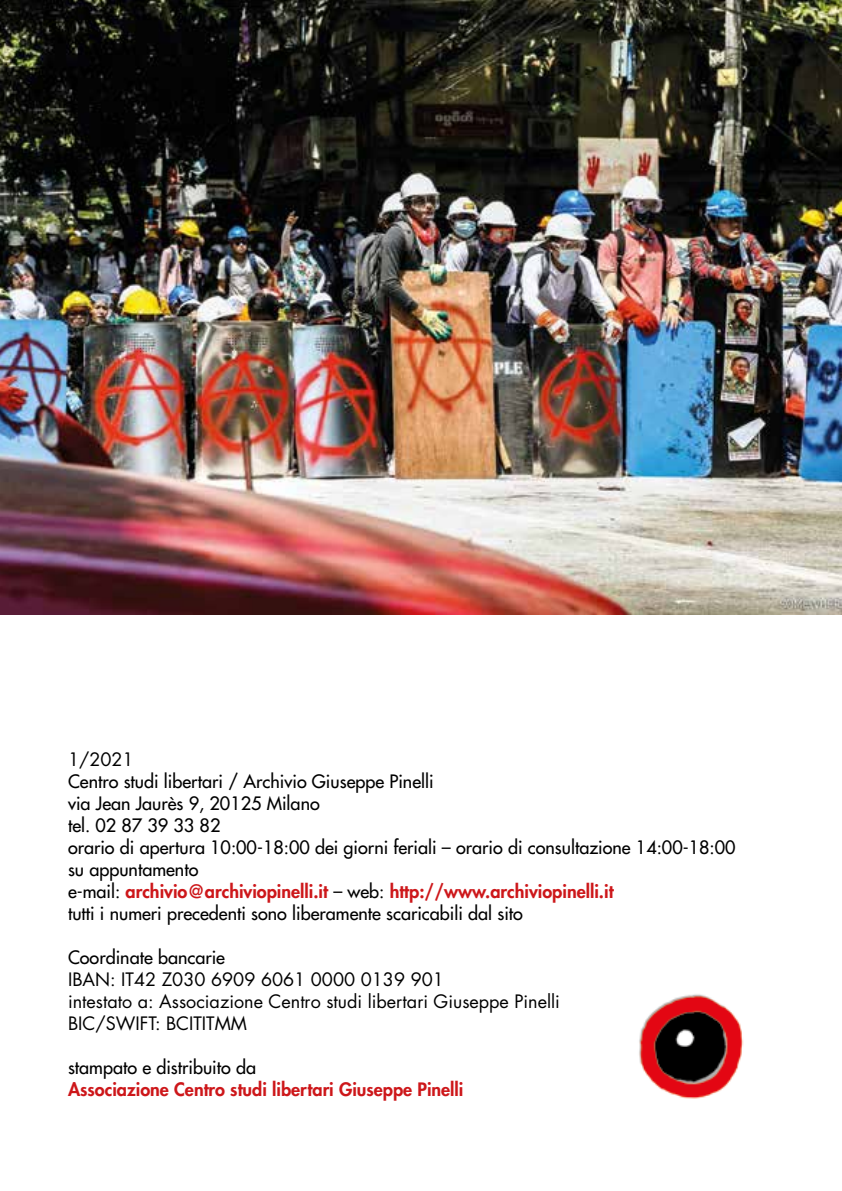
<style>
.page{position:relative;width:842px;height:1191px;background:#fff}
.page>*{position:absolute;margin:0;border:0;box-sizing:border-box;transform-origin:0 0}
.t1{font:500 18px/22px "Futura Std";color:#000}
.t2{font:18px/22px "Futura Std";color:#000}
.t3{font:800 18px "Futura Std";color:#cd171a}
.s1{font-weight:800;color:#cd171a}
</style>
<div class="page">
<img style="left:639px;top:994px;width:105px;height:105px">
<img style="left:0;top:0;width:842px;height:614px">
<p class="t2" style="left:68px;top:748px;width:67px">1/2021</p>
<p class="t1" style="left:68px;top:770px;width:669px">Centro studi libertari / Archivio Giuseppe Pinelli<br>via Jean Jaurès 9, 20125 Milano<br>tel. 02 87 39 33 82<br>orario di apertura 10:00-18:00 dei giorni feriali – orario di consultazione 14:00-18:00 su appuntamento<br>e-mail: <span class="s1">archivio@archiviopinelli.it</span> – web: <span class="s1">http://www.archiviopinelli.it<br></span>tutti i numeri precedenti sono liberamente scaricabili dal sito</p>
<p class="t1" style="left:68px;top:946px;width:159px">Coordinate bancarie</p>
<p class="t2" style="left:68px;top:968px;width:493px">IBAN: IT42 Z030 6909 6061 0000 0139 901<br>intestato a: Associazione Centro studi libertari Giuseppe Pinelli<br>BIC/SWIFT: BCITITMM</p>
<p class="t1" style="left:68px;top:1056px;width:190px">stampato e distribuito da</p>
<p class="t3" style="left:68px;top:1077px;width:397px">Associazione Centro studi libertari Giuseppe Pinelli</p>
</div>
